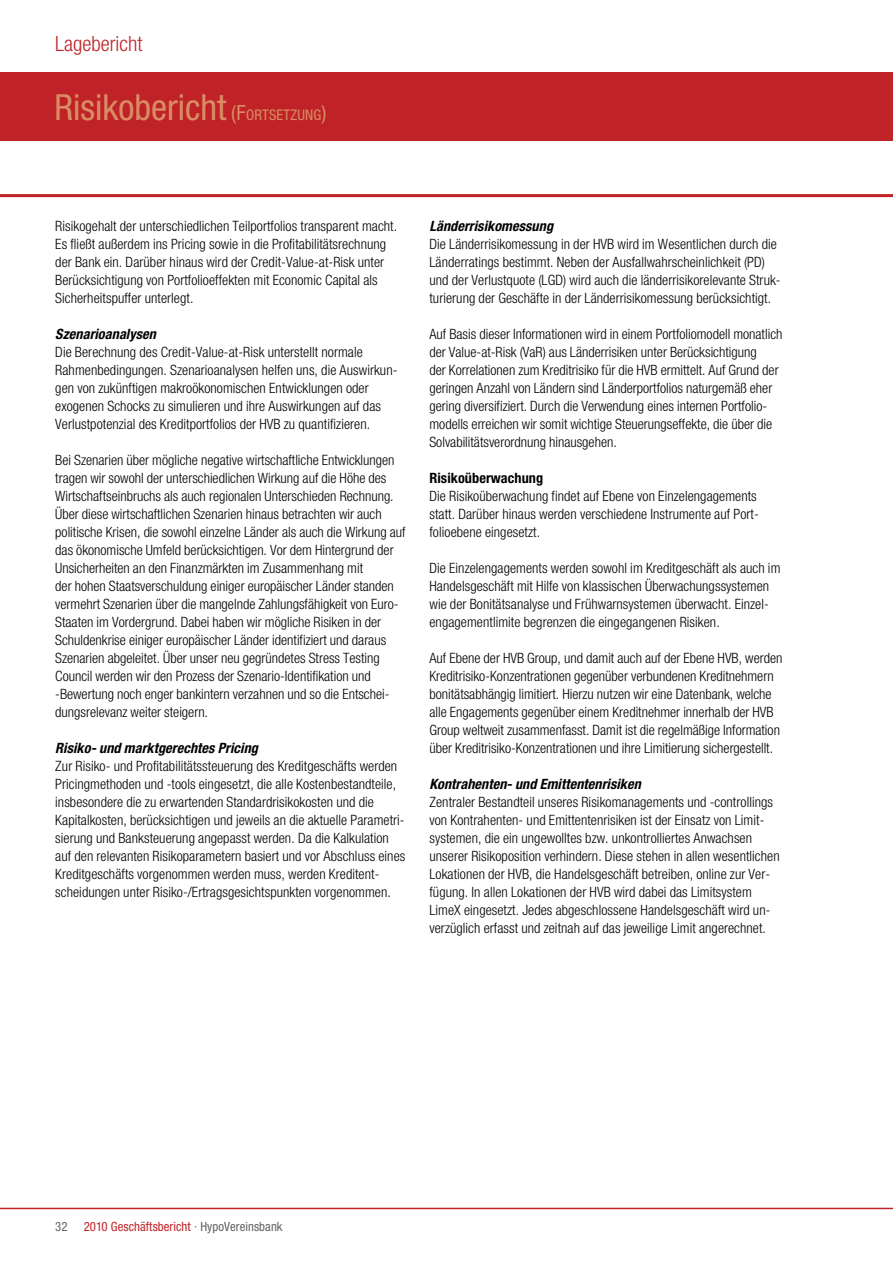
<style>
.page{position:relative;width:893px;height:1263px;background:#fff}
.page>*{position:absolute;margin:0;border:0;box-sizing:border-box;transform-origin:0 0}
.t1{font:condensed 36px "Helvetica Neue";color:#d98d65}
.t2{font:300 21px "Helvetica HVB Cond";color:#c02327}
.t3{font:300 14.25px/18px "Helvetica HVB Cond";letter-spacing:.005em;color:#000}
.t4{font:italic 700 condensed 14.25px "Helvetica Neue";letter-spacing:.005em;color:#000}
.t5{font:700 condensed 14.25px "Helvetica Neue";letter-spacing:.005em;color:#000}
.t6{font:condensed 12.75px "Helvetica Neue";letter-spacing:.005em;color:#c02327}
.t7{font:condensed 12.75px "Helvetica Neue";color:#636363}
.s1{font-size:21px}
.s2{font-size:14.7px}
.s3{color:#636363}
</style>
<div class="page">
<hr style="left:0;top:1208px;width:893px;height:1px;background:#c02327">
<div style="left:0;top:72px;width:893px;height:68px;background:#c02327"></div>
<hr style="left:0;top:194px;width:893px;height:3px;background:#c02327">
<h2 class="t2" style="left:55px;top:31px;width:89px">Lagebericht</h2>
<h1 class="t1" style="left:55px;top:87px;width:274px">Risikobericht <span class="s1">(F</span><span class="s2">ortsetzung</span><span class="s1">)</span></h1>
<p class="t3" style="left:55px;top:217px;width:343px">Risikogehalt der unterschiedlichen Teilportfolios transparent macht.<br>Es fließt außerdem ins Pricing sowie in die Profitabilitätsrechnung der Bank ein. Darüber hinaus wird der Credit-Value-at-Risk unter Berücksichtigung von Portfolioeffekten mit Economic Capital als Sicherheitspuffer unterlegt.</p>
<p class="t4" style="left:55px;top:325px;width:102px">Szenarioanalysen</p>
<p class="t3" style="left:55px;top:343px;width:344px">Die Berechnung des Credit-Value-at-Risk unterstellt normale Rahmenbedingungen. Szenarioanalysen helfen uns, die Auswirkun&shy;gen von zukünftigen makroökonomischen Entwicklungen oder exogenen Schocks zu simulieren und ihre Auswirkungen auf das Verlustpotenzial des Kreditportfolios der HVB zu quantifizieren.</p>
<p class="t3" style="left:55px;top:450px;width:352px">Bei Szenarien über mögliche negative wirtschaftliche Entwicklungen tragen wir sowohl der unterschiedlichen Wirkung auf die Höhe des Wirtschaftseinbruchs als auch regionalen Unterschieden Rechnung.<br>Über diese wirtschaftlichen Szenarien hinaus betrachten wir auch politische Krisen, die sowohl einzelne Länder als auch die Wirkung auf das ökonomische Umfeld berücksichtigen. Vor dem Hintergrund der Unsicherheiten an den Finanzmärkten im Zusammenhang mit<br>der hohen Staatsverschuldung einiger europäischer Länder standen vermehrt Szenarien über die mangelnde Zahlungsfähigkeit von Euro-Staaten im Vordergrund. Dabei haben wir mögliche Risiken in der Schuldenkrise einiger europäischer Länder identifiziert und daraus Szenarien abgeleitet. Über unser neu gegründetes Stress Testing Council werden wir den Prozess der Szenario-Identifikation und -Bewertung noch enger bankintern verzahnen und so die Entschei&shy;dungsrelevanz weiter steigern.</p>
<p class="t4" style="left:55px;top:739px;width:204px">Risiko- und marktgerechtes Pricing</p>
<p class="t3" style="left:55px;top:756px;width:352px">Zur Risiko- und Profitabilitätssteuerung des Kreditgeschäfts werden Pricingmethoden und -tools eingesetzt, die alle Kostenbestandteile, insbesondere die zu erwartenden Standardrisikokosten und die Kapitalkosten, berücksichtigen und jeweils an die aktuelle Parametri&shy;sierung und Banksteuerung angepasst werden. Da die Kalkulation auf den relevanten Risikoparametern basiert und vor Abschluss eines Kreditgeschäfts vorgenommen werden muss, werden Kreditent&shy;scheidungen unter Risiko-/Ertragsgesichtspunkten vorgenommen.</p>
<p class="t4" style="left:429px;top:217px;width:125px">Länderrisikomessung</p>
<p class="t3" style="left:429px;top:234px;width:353px">Die Länderrisikomessung in der HVB wird im Wesentlichen durch die Länderratings bestimmt. Neben der Ausfallwahrscheinlichkeit (PD) und der Verlustquote (LGD) wird auch die länderrisikorelevante Struk&shy;turierung der Geschäfte in der Länderrisikomessung berücksichtigt.</p>
<p class="t3" style="left:429px;top:324px;width:354px">Auf Basis dieser Informationen wird in einem Portfoliomodell monatlich der Value-at-Risk (VaR) aus Länderrisiken unter Berücksichtigung<br>der Korrelationen zum Kreditrisiko für die HVB ermittelt. Auf Grund der geringen Anzahl von Ländern sind Länderportfolios naturgemäß eher gering diversifiziert. Durch die Verwendung eines internen Portfolio&shy;modells erreichen wir somit wichtige Steuerungseffekte, die über die Solvabilitätsverordnung hinausgehen.</p>
<p class="t5" style="left:429px;top:469px;width:115px">Risikoüberwachung</p>
<p class="t3" style="left:429px;top:486px;width:329px;text-align:justify">Die Risikoüberwachung findet auf Ebene von Einzelengagements statt. Darüber hinaus werden verschiedene Instrumente auf Port&shy;folioebene eingesetzt.</p>
<p class="t3" style="left:429px;top:558px;width:352px">Die Einzelengagements werden sowohl im Kreditgeschäft als auch im Handelsgeschäft mit Hilfe von klassischen Überwachungssystemen wie der Bonitätsanalyse und Frühwarnsystemen überwacht. Einzel&shy;engagementlimite begrenzen die eingegangenen Risiken.</p>
<p class="t3" style="left:429px;top:648px;width:354px">Auf Ebene der HVB Group, und damit auch auf der Ebene HVB, werden Kreditrisiko-Konzentrationen gegenüber verbundenen Kreditnehmern bonitätsabhängig limitiert. Hierzu nutzen wir eine Datenbank, welche alle Engagements gegenüber einem Kreditnehmer innerhalb der HVB Group weltweit zusammenfasst. Damit ist die regelmäßige Information über Kreditrisiko-Konzentrationen und ihre Limitierung sichergestellt.</p>
<p class="t4" style="left:429px;top:775px;width:213px">Kontrahenten- und Emittentenrisiken</p>
<p class="t3" style="left:429px;top:792px;width:352px">Zentraler Bestandteil unseres Risikomanagements und -controllings von Kontrahenten- und Emittentenrisiken ist der Einsatz von Limit&shy;systemen, die ein ungewolltes bzw. unkontrolliertes Anwachsen unserer Risikoposition verhindern. Diese stehen in allen wesentlichen Lokationen der HVB, die Handelsgeschäft betreiben, online zur Ver&shy;fügung. In allen Lokationen der HVB wird dabei das Limitsystem LimeX eingesetzt. Jedes abgeschlossene Handelsgeschäft wird un&shy;verzüglich erfasst und zeitnah auf das jeweilige Limit angerechnet.</p>
<p class="t7" style="left:55px;top:1218px;width:14px">32</p>
<p class="t6" style="left:84px;top:1218px;width:200px">2010 Geschäftsbericht <span class="s3">· HypoVereinsbank</span></p>
</div>
